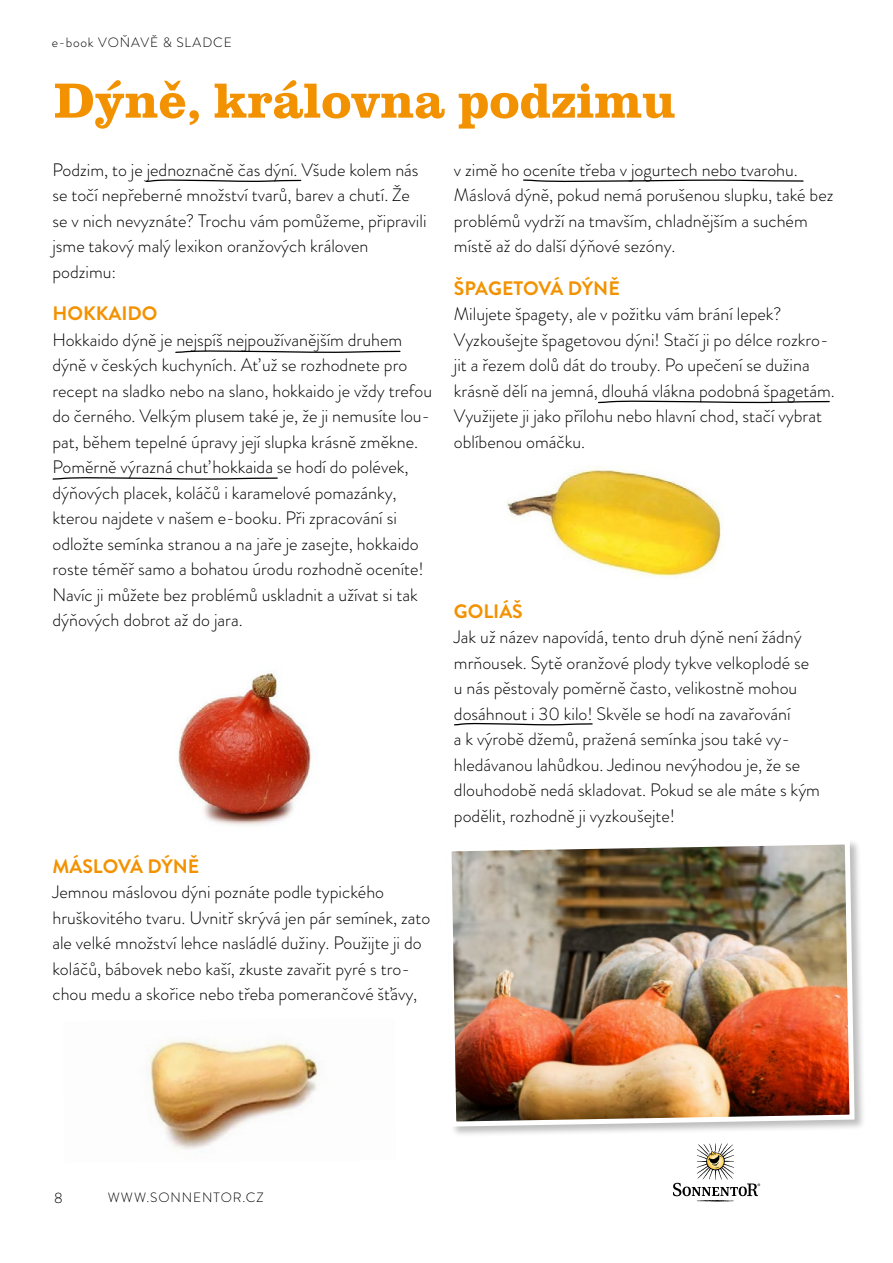
<style>
.page{position:relative;width:893px;height:1263px;background:#fff}
.page>*{position:absolute;margin:0;border:0;box-sizing:border-box;transform-origin:0 0}
.t1{font:700 51px "Clarendon URWTOT";color:#f39200}
.t2{font:700 19.5px "Brandon Grotesque";color:#f39200}
.t3{font:300 18px/25.5px "Brandon Grotesque";color:#000}
.t4{font:300 15px "Brandon Grotesque";color:#000}
.t5{font:300 13.5px "Brandon Grotesque";letter-spacing:.07em;color:#000}
</style>
<div class="page">
<svg style="left:673px;top:1143px;width:87px;height:58px"></svg>
<img style="left:177px;top:673px;width:134px;height:153px">
<img style="left:147px;top:1039px;width:173px;height:111px">
<img style="left:507px;top:469px;width:216px;height:108px">
<div style="left:445px;top:838px;width:421px;height:300px;background:#000;opacity:.26"></div>
<img style="left:445px;top:838px;width:412px;height:291px">
<svg style="left:145px;top:179px;width:157px;height:3px"></svg>
<svg style="left:175px;top:350px;width:226px;height:3px"></svg>
<svg style="left:52px;top:477px;width:226px;height:3px"></svg>
<svg style="left:523px;top:179px;width:281px;height:3px"></svg>
<svg style="left:598px;top:400px;width:232px;height:4px"></svg>
<svg style="left:454px;top:722px;width:139px;height:4px"></svg>
<p class="t5" style="left:52px;top:33px;width:182px">e-book VOŇAVĚ &amp; SLADCE</p>
<h1 class="t1" style="left:54px;top:70px;width:623px">Dýně, královna podzimu</h1>
<p class="t3" style="left:52px;top:157px;width:376px">Podzim, to je jednoznačně čas dýní. Všude kolem nás se točí nepřeberné množství tvarů, barev a chutí. Že se v nich nevyznáte? Trochu vám pomůžeme, připravili jsme takový malý lexikon oranžových královen podzimu:</p>
<p class="t2" style="left:52px;top:300px;width:107px">HOKKAIDO</p>
<p class="t3" style="left:52px;top:327px;width:381px">Hokkaido dýně je nejspíš nejpoužívanějším druhem dýně v českých kuchyních. Ať už se rozhodnete pro recept na sladko nebo na slano, hokkaido je vždy trefou do černého. Velkým plusem také je, že ji nemusíte lou&shy;pat, během tepelné úpravy její slupka krásně změkne.<br>Poměrně výrazná chuť hokkaida se hodí do polévek, dýňových placek, koláčů i karamelové pomazánky, kterou najdete v našem e-booku. Při zpracování si odložte semínka stranou a na jaře je zasejte, hokkaido roste téměř samo a bohatou úrodu rozhodně oceníte!<br>Navíc ji můžete bez problémů uskladnit a užívat si tak dýňových dobrot až do jara.</p>
<p class="t3" style="left:454px;top:157px;width:381px">v zimě ho oceníte třeba v jogurtech nebo tvarohu.<br>Máslová dýně, pokud nemá porušenou slupku, také bez problémů vydrží na tmavším, chladnějším a suchém místě až do další dýňové sezóny.</p>
<p class="t2" style="left:454px;top:274px;width:167px">ŠPAGETOVÁ DÝNĚ</p>
<p class="t3" style="left:454px;top:301px;width:382px">Milujete špagety, ale v požitku vám brání lepek?<br>Vyzkoušejte špagetovou dýni! Stačí ji po délce rozkro&shy;jit a řezem dolů dát do trouby. Po upečení se dužina krásně dělí na jemná, dlouhá vlákna podobná špagetám.<br>Využijete ji jako přílohu nebo hlavní chod, stačí vybrat oblíbenou omáčku.</p>
<p class="t2" style="left:454px;top:597px;width:70px">GOLIÁŠ</p>
<p class="t3" style="left:454px;top:624px;width:368px">Jak už název napovídá, tento druh dýně není žádný mrňousek. Sytě oranžové plody tykve velkoplodé se u nás pěstovaly poměrně často, velikostně mohou dosáhnout i 30 kilo! Skvěle se hodí na zavařování<br>a k výrobě džemů, pražená semínka jsou také vy&shy;hledávanou lahůdkou. Jedinou nevýhodou je, že se dlouhodobě nedá skladovat. Pokud se ale máte s kým podělit, rozhodně ji vyzkoušejte!</p>
<p class="t2" style="left:52px;top:852px;width:148px">MÁSLOVÁ DÝNĚ</p>
<p class="t3" style="left:52px;top:879px;width:379px">Jemnou máslovou dýni poznáte podle typického hruškovitého tvaru. Uvnitř skrývá jen pár semínek, zato ale velké množství lehce nasládlé dužiny. Použijte ji do koláčů, bábovek nebo kaší, zkuste zavařit pyré s tro&shy;chou medu a skořice nebo třeba pomerančové šťávy,</p>
<p class="t4" style="left:54px;top:1187px;width:10px">8</p>
<p class="t5" style="left:108px;top:1188px;width:157px">WWW.SONNENTOR.CZ</p>
</div>
